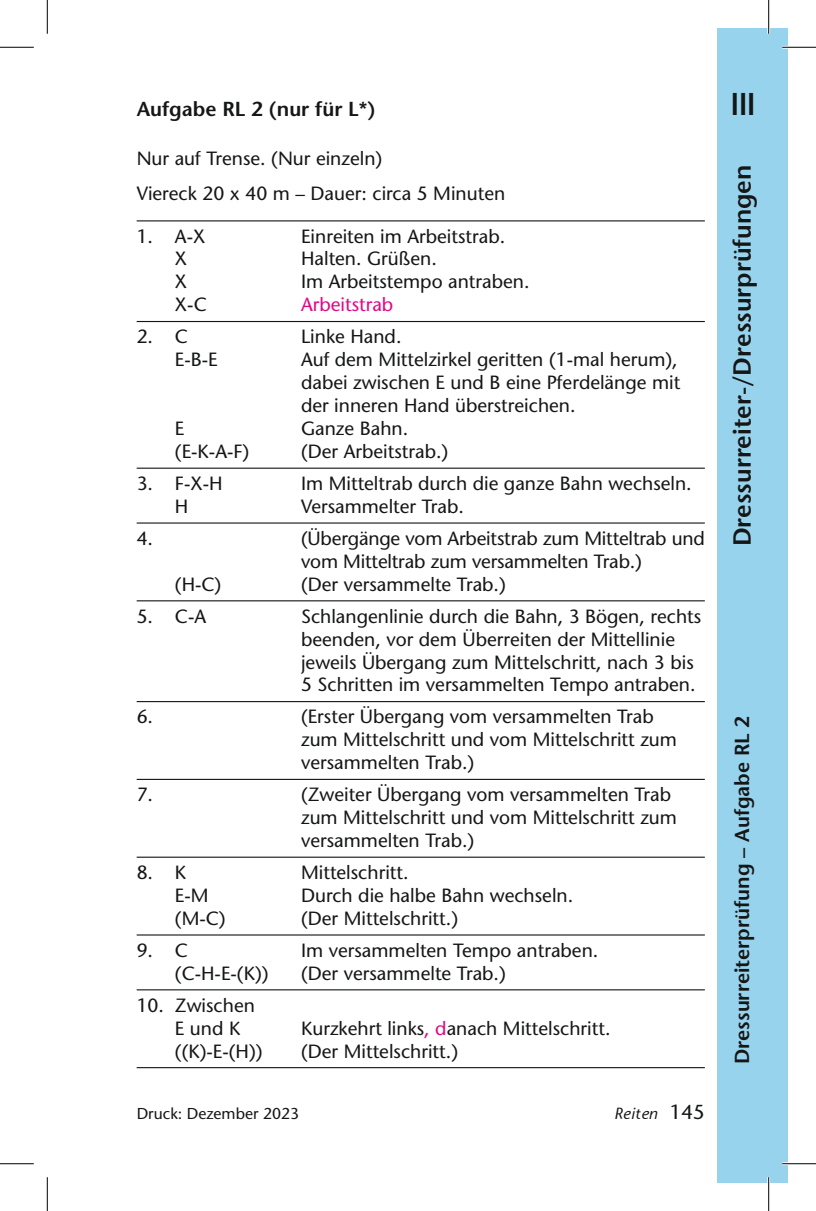
<style>
.page{position:relative;width:816px;height:1211px;background:#fff}
.page>*{position:absolute;margin:0;border:0;box-sizing:border-box;transform-origin:0 0}
.t1{font:600 31.5px "Stone Sans Std";color:#151616;scale:.85 1}
.t2{font:600 24.75px "Stone Sans Std";color:#151616}
.t3{font:600 20.25px "Stone Sans Std";color:#151616}
.t4{font:500 19.12px/22.9px "Stone Sans Std";color:#151616}
.t5{font:500 19.12px "Stone Sans Std";color:#e10886}
.t6{font:500 15.75px "Stone Sans Std";color:#151616}
.t7{font:italic 500 15.75px "Stone Sans";color:#151616}
.s1{color:#e10886}
.s2{font-family:"Stone Sans Std";font-style:normal;font-size:20.25px}
</style>
<div class="page">
<div style="left:73px;top:851px;width:38px;height:38px;border:1px solid #fff;border-radius:50%"></div>
<div style="left:73px;top:334px;width:38px;height:39px;border:1px solid #fff;border-radius:50%"></div>
<div style="left:717px;top:28px;width:70px;height:1155px;background:#97d3ed"></div>
<hr style="left:137px;top:220px;width:567px;height:1px;background:#151616">
<hr style="left:137px;top:321px;width:567px;height:1px;background:#151616">
<hr style="left:137px;top:467px;width:567px;height:2px;background:#151616">
<hr style="left:137px;top:522px;width:567px;height:1px;background:#151616">
<hr style="left:137px;top:600px;width:567px;height:1px;background:#151616">
<hr style="left:137px;top:701px;width:567px;height:1px;background:#151616">
<hr style="left:137px;top:779px;width:567px;height:1px;background:#151616">
<hr style="left:137px;top:856px;width:567px;height:2px;background:#151616">
<hr style="left:137px;top:934px;width:567px;height:1px;background:#151616">
<hr style="left:137px;top:989px;width:567px;height:1px;background:#151616">
<hr style="left:137px;top:1067px;width:567px;height:1px;background:#151616">
<hr style="left:781px;top:46px;width:34px;height:3px;background:#fff">
<hr style="left:781px;top:1162px;width:34px;height:3px;background:#fff">
<hr style="left:767px;top:0;width:2px;height:34px;background:#fff">
<hr style="left:767px;top:1177px;width:2px;height:34px;background:#fff">
<hr style="left:0;top:47px;width:34px;height:1px;background:#000">
<hr style="left:781px;top:47px;width:34px;height:1px;background:#000">
<hr style="left:0;top:1163px;width:34px;height:1px;background:#000">
<hr style="left:781px;top:1163px;width:34px;height:1px;background:#000">
<hr style="left:47px;top:0;width:1px;height:34px;background:#000">
<hr style="left:47px;top:1177px;width:1px;height:34px;background:#000">
<hr style="left:768px;top:0;width:1px;height:34px;background:#000">
<hr style="left:768px;top:1177px;width:1px;height:34px;background:#000">
<p class="t3" style="left:137px;top:97px;width:240px">Aufgabe RL 2 (nur für L*)</p>
<p class="t4" style="left:137px;top:140px;width:370px;line-height:35.8px">Nur auf Trense. (Nur einzeln)<br>Viereck 20 x 40 m – Dauer: circa 5 Minuten</p>
<p class="t4" style="left:137px;top:224px;width:70px">1. A-X</p>
<p class="t4" style="left:301px;top:224px;width:205px">Einreiten im Arbeitstrab.</p>
<p class="t4" style="left:175px;top:247px;width:14px">X</p>
<p class="t4" style="left:301px;top:247px;width:137px">Halten. Grüßen.</p>
<p class="t4" style="left:175px;top:270px;width:14px">X</p>
<p class="t4" style="left:301px;top:270px;width:230px">Im Arbeitstempo antraben.</p>
<p class="t4" style="left:175px;top:293px;width:33px">X-C</p>
<p class="t5" style="left:301px;top:293px;width:94px">Arbeitstrab</p>
<p class="t4" style="left:137px;top:325px;width:53px">2. C</p>
<p class="t4" style="left:301px;top:325px;width:102px">Linke Hand.</p>
<p class="t4" style="left:175px;top:348px;width:44px">E-B-E</p>
<p class="t4" style="left:301px;top:348px;width:380px">Auf dem Mittelzirkel geritten (1-mal herum), dabei zwischen E und B eine Pferdelänge mit der inneren Hand überstreichen.</p>
<p class="t4" style="left:175px;top:417px;width:11px">E</p>
<p class="t4" style="left:301px;top:417px;width:109px">Ganze Bahn.</p>
<p class="t4" style="left:175px;top:440px;width:76px">(E-K-A-F)</p>
<p class="t4" style="left:301px;top:440px;width:149px">(Der Arbeitstrab.)</p>
<p class="t4" style="left:137px;top:472px;width:88px">3. F-X-H</p>
<p class="t4" style="left:301px;top:472px;width:392px">Im Mitteltrab durch die ganze Bahn wechseln.</p>
<p class="t4" style="left:175px;top:495px;width:15px">H</p>
<p class="t4" style="left:301px;top:495px;width:164px">Versammelter Trab.</p>
<p class="t4" style="left:137px;top:527px;width:18px">4.</p>
<p class="t4" style="left:301px;top:527px;width:405px">(Übergänge vom Arbeitstrab zum Mitteltrab und vom Mitteltrab zum versammelten Trab.)</p>
<p class="t4" style="left:175px;top:572px;width:48px">(H-C)</p>
<p class="t4" style="left:301px;top:572px;width:206px">(Der versammelte Trab.)</p>
<p class="t4" style="left:137px;top:604px;width:71px">5. C-A</p>
<p class="t4" style="left:301px;top:604px;width:401px">Schlangenlinie durch die Bahn, 3 Bögen, rechts beenden, vor dem Überreiten der Mittellinie jeweils Übergang zum Mittelschritt, nach 3 bis 5 Schritten im versammelten Tempo antraben.</p>
<p class="t4" style="left:137px;top:705px;width:18px">6.</p>
<p class="t4" style="left:301px;top:705px;width:377px">(Erster Übergang vom versammelten Trab zum Mittelschritt und vom Mittelschritt zum versammelten Trab.)</p>
<p class="t4" style="left:137px;top:783px;width:18px">7.</p>
<p class="t4" style="left:301px;top:783px;width:377px">(Zweiter Übergang vom versammelten Trab zum Mittelschritt und vom Mittelschritt zum versammelten Trab.)</p>
<p class="t4" style="left:137px;top:861px;width:51px">8. K</p>
<p class="t4" style="left:301px;top:861px;width:109px">Mittelschritt.</p>
<p class="t4" style="left:175px;top:884px;width:35px">E-M</p>
<p class="t4" style="left:301px;top:884px;width:273px">Durch die halbe Bahn wechseln.</p>
<p class="t4" style="left:175px;top:907px;width:52px">(M-C)</p>
<p class="t4" style="left:301px;top:907px;width:158px">(Der Mittelschritt.)</p>
<p class="t4" style="left:137px;top:938px;width:53px">9. C</p>
<p class="t4" style="left:301px;top:938px;width:299px">Im versammelten Tempo antraben.</p>
<p class="t4" style="left:175px;top:961px;width:95px">(C-H-E-(K))</p>
<p class="t4" style="left:301px;top:961px;width:206px">(Der versammelte Trab.)</p>
<p class="t4" style="left:175px;top:993px;width:81px;text-indent:-38px">10. Zwischen<br>E und K</p>
<p class="t4" style="left:301px;top:1016px;width:311px">Kurzkehrt links<span class="s1">, d</span>anach Mittelschritt.</p>
<p class="t4" style="left:175px;top:1039px;width:89px">((K)-E-(H))</p>
<p class="t4" style="left:301px;top:1039px;width:158px">(Der Mittelschritt.)</p>
<p class="t6" style="left:137px;top:1104px;width:164px">Druck: Dezember 2023</p>
<p class="t7" style="left:614px;top:1104px;width:92px">Reiten <span class="s2">145</span></p>
<h1 class="t1" style="left:730px;top:85px;width:31px">III</h1>
<p class="t2" style="left:726px;top:546px;width:383px;rotate:-90deg">Dressurreiter-/Dressurprüfungen</p>
<p class="t3" style="left:729px;top:1064px;width:350px;rotate:-90deg">Dressurreiterprüfung – Aufgabe RL 2</p>
</div>
